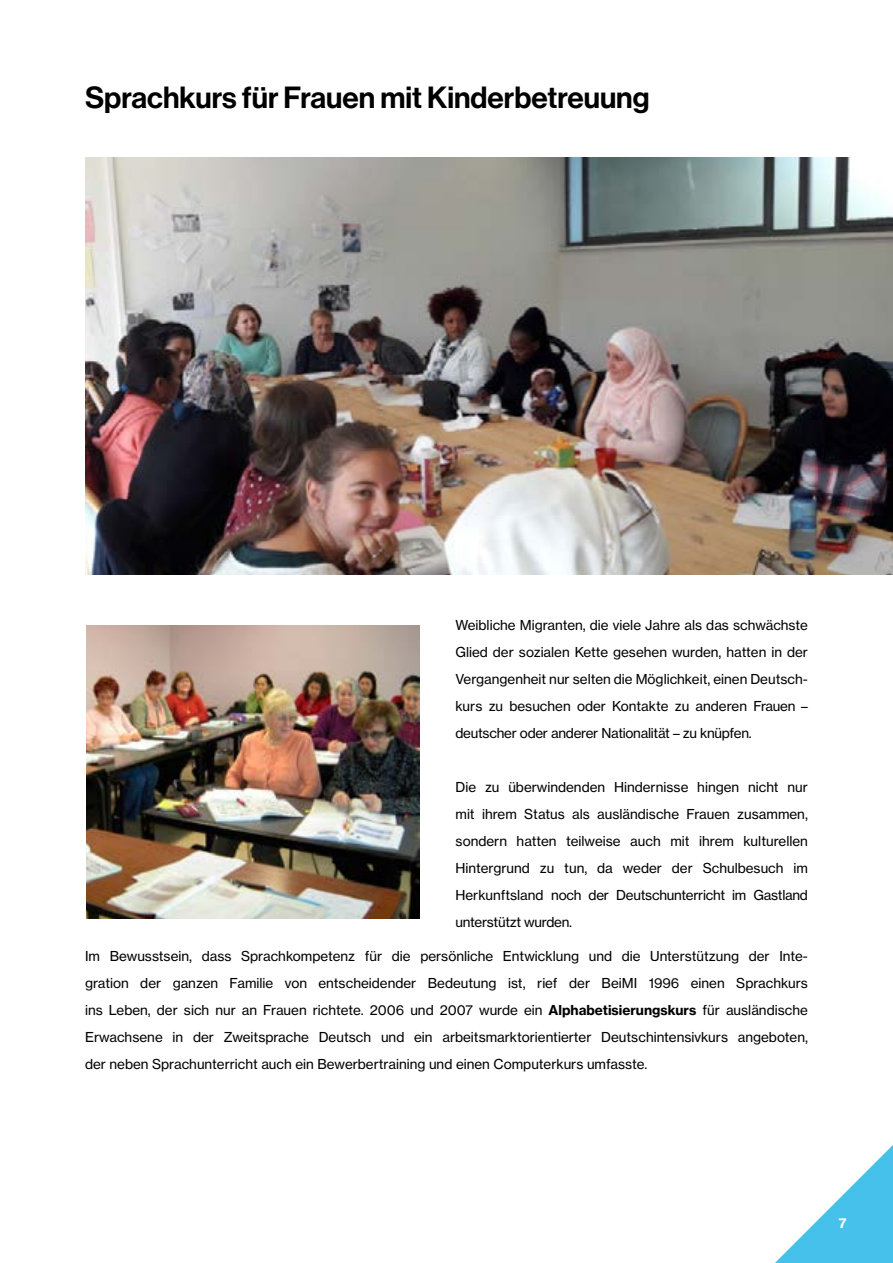
<style>
.page{position:relative;width:893px;height:1263px;background:#fff}
.page>*{position:absolute;margin:0;border:0;box-sizing:border-box;transform-origin:0 0}
.t1{font:30px "N Haas Grotesk DS Pro 65 Md";color:#000}
.t2{font:13.5px/27px "N Haas Grotesk TX Pro 55 Rg";letter-spacing:-.02em;color:#000;text-align:justify}
.t3{font:13.5px "N Haas Grotesk TX Pro 75 Bd";color:#fff}
.s1{font-family:"N Haas Grotesk TX Pro 75 Bd"}
</style>
<div class="page">
<svg style="left:775px;top:1145px;width:118px;height:118px"></svg>
<img style="left:86px;top:625px;width:333px;height:294px">
<img style="left:85px;top:158px;width:808px;height:416px">
<h1 class="t1" style="left:85px;top:80px;width:566px">Sprachkurs für Frauen mit Kinderbetreuung</h1>
<p class="t2" style="left:455px;top:612px;width:354px">Weibliche Migranten, die viele Jahre als das schwächste Glied der sozialen Kette gesehen wurden, hatten in der Vergangenheit nur selten die Möglichkeit, einen Deutsch&shy;kurs zu besuchen oder Kontakte zu anderen Frauen – deutscher oder anderer Nationalität – zu knüpfen.</p>
<p class="t2" style="left:455px;top:774px;width:354px">Die zu überwindenden Hindernisse hingen nicht nur mit ihrem Status als ausländische Frauen zusammen, sondern hatten teilweise auch mit ihrem kulturellen Hintergrund zu tun, da weder der Schulbesuch im Herkunftsland noch der Deutschunterricht im Gastland unterstützt wurden.</p>
<p class="t2" style="left:85px;top:943px;width:724px">Im Bewusstsein, dass Sprachkompetenz für die persönliche Entwicklung und die Unterstützung der Inte&shy;gration der ganzen Familie von entscheidender Bedeutung ist, rief der BeiMI 1996 einen Sprachkurs ins Leben, der sich nur an Frauen richtete. 2006 und 2007 wurde ein <span class="s1">Alphabetisierungskurs</span> für ausländische Erwachsene in der Zweitsprache Deutsch und ein arbeitsmarktorientierter Deutschintensivkurs angeboten, der neben Sprachunterricht auch ein Bewerbertraining und einen Computerkurs umfasste.</p>
<p class="t3" style="left:839px;top:1215px;width:9px">7</p>
</div>
